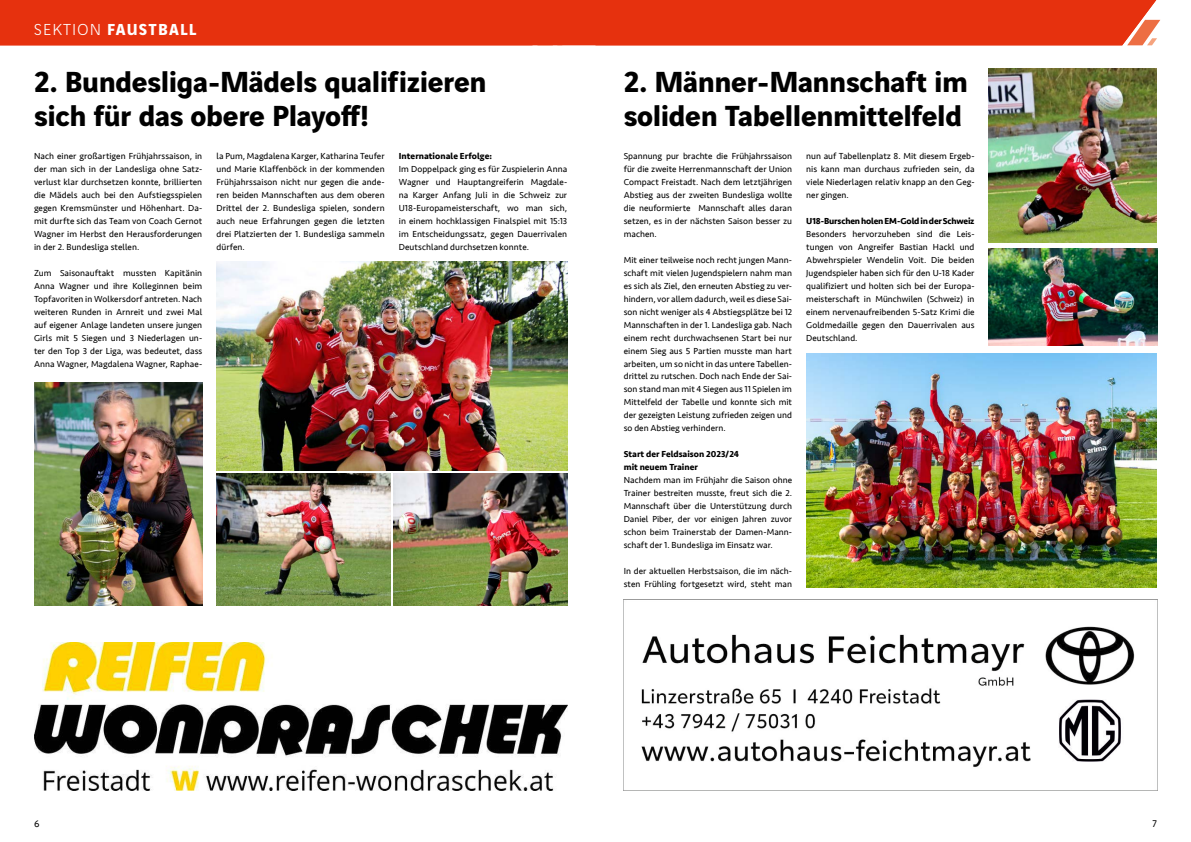
<style>
.page{position:relative;width:1191px;height:842px;background:#fff}
.page>*{position:absolute;margin:0;border:0;box-sizing:border-box;transform-origin:0 0}
.t1{font:700 31px/34px "Vinci Sans";letter-spacing:-.01em;color:#000}
.t2{font:700 17px "Vinci Sans";letter-spacing:.07em;color:#fff}
.t3{font:10px "Seravek";color:#000}
.t4{font:9px/13px "Seravek";letter-spacing:.005em;color:#000;text-align:justify}
.t5{font:700 9px/13px "Seravek";color:#000}
.s1{font-weight:300}
</style>
<div class="page">
<div style="left:0;top:0;width:1156px;height:45px;background:#e6310e"></div>
<img style="left:216px;top:473px;width:174px;height:133px">
<img style="left:393px;top:473px;width:174px;height:133px">
<img style="left:34px;top:382px;width:168px;height:224px">
<img style="left:216px;top:261px;width:351px;height:210px">
<img style="left:34px;top:642px;width:533px;height:149px">
<img style="left:806px;top:353px;width:351px;height:234px">
<img style="left:988px;top:68px;width:169px;height:175px">
<img style="left:624px;top:626px;width:533px;height:165px">
<img style="left:988px;top:249px;width:169px;height:96px">
<h2 class="t2" style="left:34px;top:16px;width:164px"><span class="s1">SEKTION</span> FAUSTBALL</h2>
<h1 class="t1" style="left:34px;top:62px;width:454px">2. Bundesliga-Mädels qualifizieren sich für das obere Playoff!</h1>
<h1 class="t1" style="left:624px;top:62px;width:345px">2. Männer-Mannschaft im soliden Tabellenmittelfeld</h1>
<p class="t4" style="left:216px;top:149px;width:170px">la Pum, Magdalena Karger, Katharina Teufer und Marie Klaffenböck in der kommenden Frühjahrssaison nicht nur gegen die ande&shy;ren beiden Mannschaften aus dem oberen Drittel der 2. Bundesliga spielen, sondern auch neue Erfahrungen gegen die letzten drei Platzierten der 1. Bundesliga sammeln dürfen.</p>
<p class="t5" style="left:399px;top:149px;width:95px">Internationale Erfolge:</p>
<p class="t4" style="left:34px;top:149px;width:170px">Nach einer großartigen Frühjahrssaison, in der man sich in der Landesliga ohne Satz&shy;verlust klar durchsetzen konnte, brillierten die Mädels auch bei den Aufstiegsspielen gegen Kremsmünster und Höhenhart. Da&shy;mit durfte sich das Team von Coach Gernot Wagner im Herbst den Herausforderungen in der 2. Bundesliga stellen.</p>
<p class="t4" style="left:34px;top:266px;width:170px">Zum Saisonauftakt mussten Kapitänin Anna Wagner und ihre Kolleginnen beim Topfavoriten in Wolkersdorf antreten. Nach weiteren Runden in Arnreit und zwei Mal auf eigener Anlage landeten unsere jungen Girls mit 5 Siegen und 3 Niederlagen un&shy;ter den Top 3 der Liga, was bedeutet, dass Anna Wagner, Magdalena Wagner, Raphae-</p>
<p class="t4" style="left:806px;top:149px;width:170px">nun auf Tabellenplatz 8. Mit diesem Ergeb&shy;nis kann man durchaus zufrieden sein, da viele Niederlagen relativ knapp an den Geg&shy;ner gingen.</p>
<p class="t5" style="left:806px;top:214px;width:170px">U18-Burschen holen EM-Gold in der Schweiz</p>
<p class="t4" style="left:806px;top:227px;width:170px">Besonders hervorzuheben sind die Leis&shy;tungen von Angreifer Bastian Hackl und Abwehrspieler Wendelin Voit. Die beiden Jugendspieler haben sich für den U-18 Kader qualifiziert und holten sich bei der Europa&shy;meisterschaft in Münchwilen (Schweiz) in einem nervenaufreibenden 5-Satz Krimi die Goldmedaille gegen den Dauerrivalen aus Deutschland.</p>
<p class="t4" style="left:624px;top:149px;width:170px">Spannung pur brachte die Frühjahrssaison für die zweite Herrenmannschaft der Union Compact Freistadt. Nach dem letztjährigen Abstieg aus der zweiten Bundesliga wollte die neuformierte Mannschaft alles daran setzen, es in der nächsten Saison besser zu machen.</p>
<p class="t4" style="left:624px;top:253px;width:170px">Mit einer teilweise noch recht jungen Mann&shy;schaft mit vielen Jugendspielern nahm man es sich als Ziel, den erneuten Abstieg zu ver&shy;hindern, vor allem dadurch, weil es diese Sai&shy;son nicht weniger als 4 Abstiegsplätze bei 12<br>Mannschaften in der 1. Landesliga gab. Nach einem recht durchwachsenen Start bei nur einem Sieg aus 5 Partien musste man hart arbeiten, um so nicht in das untere Tabellen&shy;drittel zu rutschen. Doch nach Ende der Sai&shy;son stand man mit 4 Siegen aus 11 Spielen im Mittelfeld der Tabelle und konnte sich mit der gezeigten Leistung zufrieden zeigen und so den Abstieg verhindern.</p>
<p class="t5" style="left:624px;top:448px;width:117px">Start der Feldsaison 2023/24 mit neuem Trainer</p>
<p class="t4" style="left:624px;top:474px;width:170px">Nachdem man im Frühjahr die Saison ohne Trainer bestreiten musste, freut sich die 2.<br>Mannschaft über die Unterstützung durch Daniel Piber, der vor einigen Jahren zuvor schon beim Trainerstab der Damen-Mann&shy;schaft der 1. Bundesliga im Einsatz war.</p>
<p class="t4" style="left:624px;top:565px;width:170px">In der aktuellen Herbstsaison, die im näch&shy;sten Frühling fortgesetzt wird, steht man</p>
<p class="t4" style="left:399px;top:162px;width:170px">Im Doppelpack ging es für Zuspielerin Anna Wagner und Hauptangreiferin Magdale&shy;na Karger Anfang Juli in die Schweiz zur U18-Europameisterschaft, wo man sich, in einem hochklassigen Finalspiel mit 15:13 im Entscheidungssatz, gegen Dauerrivalen Deutschland durchsetzen konnte.</p>
<p class="t3" style="left:34px;top:816px;width:7px">6</p>
<p class="t3" style="left:1152px;top:816px;width:6px">7</p>
</div>
